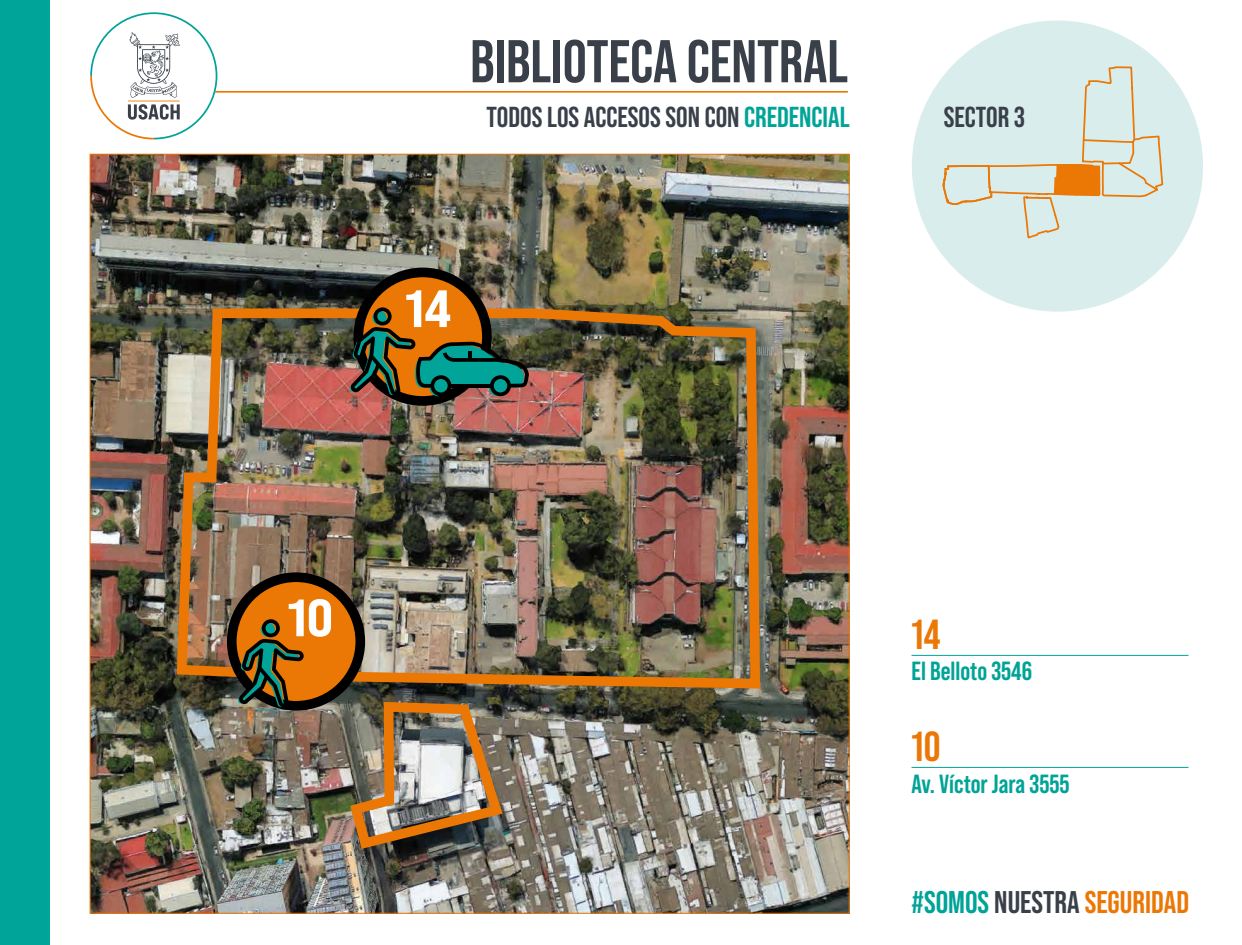
<style>
.page{position:relative;width:1242px;height:945px;background:#fff}
.page>*{position:absolute;margin:0;border:0;box-sizing:border-box;transform-origin:0 0}
.t1{font:700 60.2px "Bebas Neue Pro";color:#394049}
.t2{font:52.5px "Bebas Neue Pro Exp Eb";color:#fff}
.t3{font:700 42px "Bebas Neue Pro";color:#eb7705}
.t4{font:700 31.32px "Bebas Neue Pro";color:#eb7705}
.t5{font:700 28.88px "Bebas Neue Pro";color:#394049}
.t6{font:700 26.25px "Bebas Neue Pro";color:#00a397}
.s1{color:#00a397}
.s2{color:#394049}
</style>
<div class="page">
<hr style="left:911px;top:655px;width:277px;height:1px;background:#00a397">
<hr style="left:911px;top:767px;width:277px;height:1px;background:#00a397">
<img style="left:92px;top:156px;width:756px;height:756px">
<img style="left:172px;top:304px;width:593px;height:383px">
<img style="left:344px;top:697px;width:165px;height:158px">
<div style="left:232px;top:577px;width:128px;height:129px;background:#eb7704;border-radius:50%"></div>
<div style="left:227px;top:572px;width:138px;height:139px;border:10px solid #000;border-radius:50%"></div>
<svg style="left:238px;top:619px;width:66px;height:88px"></svg>
<svg style="left:358px;top:272px;width:129px;height:129px;background:#c16203"></svg>
<div style="left:354px;top:268px;width:138px;height:138px;border:10px solid #000;border-radius:50%"></div>
<svg style="left:349px;top:307px;width:180px;height:89px;background:#635e32"></svg>
<div style="left:0;top:0;width:49px;height:945px;background:#00a498"></div>
<hr style="left:154px;top:91px;width:694px;height:2px;background:#eb7705">
<svg style="left:90px;top:12px;width:127px;height:128px"></svg>
<hr style="left:128px;top:101px;width:52px;height:1px;background:#eb7705">
<div style="left:912px;top:20px;width:291px;height:292px;background:#d9eded;border-radius:50%"></div>
<svg style="left:942px;top:65px;width:222px;height:174px"></svg>
<h1 class="t1" style="left:470px;top:27px;width:379px">BIBLIOTECA CENTRAL</h1>
<p class="t5" style="left:486px;top:101px;width:365px">TODOS LOS ACCESOS SON CON <span class="s1">CREDENCIAL</span></p>
<p class="t5" style="left:944px;top:101px;width:83px">SECTOR 3</p>
<h2 class="t2" style="left:405px;top:276px;width:48px">14</h2>
<h2 class="t2" style="left:288px;top:585px;width:47px">10</h2>
<h3 class="t3" style="left:911px;top:610px;width:30px">14</h3>
<p class="t6" style="left:911px;top:656px;width:122px">El Belloto 3546</p>
<h3 class="t3" style="left:911px;top:722px;width:31px">10</h3>
<p class="t6" style="left:911px;top:768px;width:159px">Av. Víctor Jara 3555</p>
<p class="t4" style="left:911px;top:884px;width:279px"><span class="s1">#SOMOS</span> <span class="s2">NUESTRA</span> SEGURIDAD</p>
</div>
